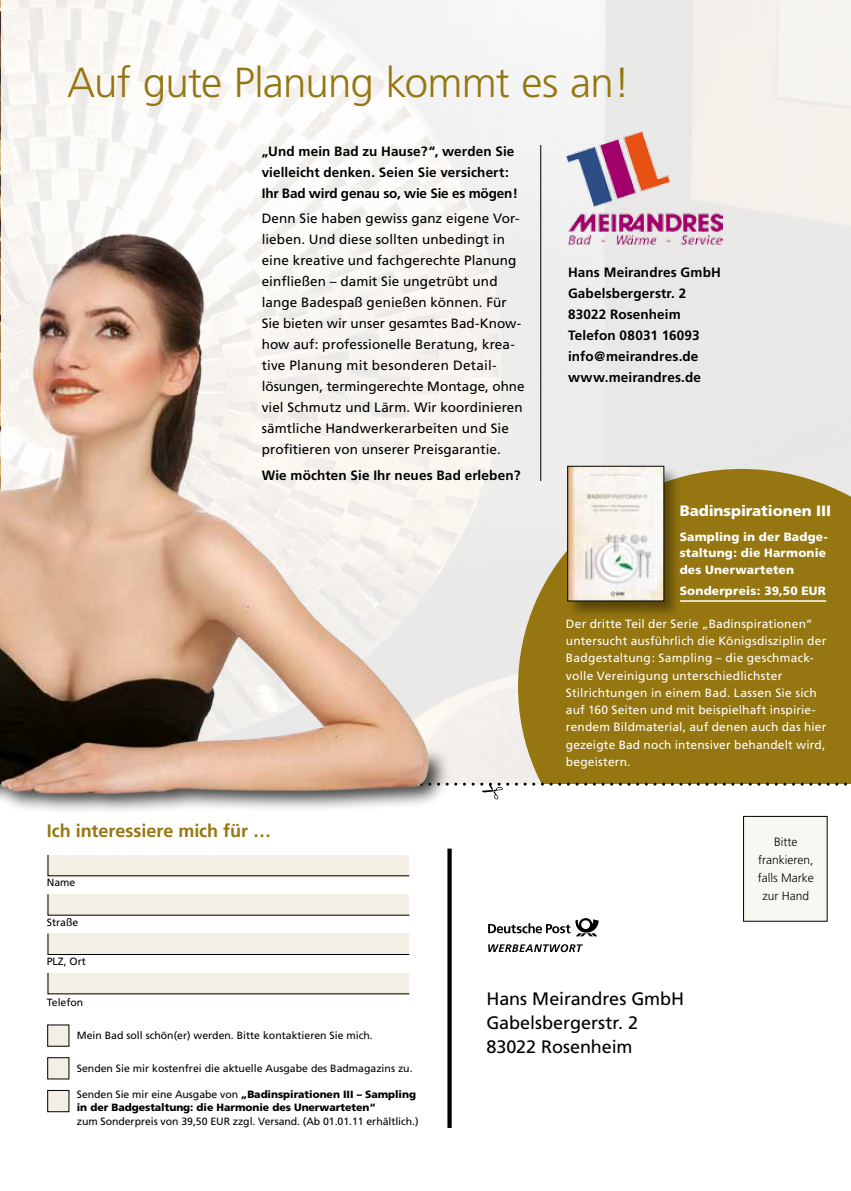
<style>
.page{position:relative;width:851px;height:1191px;background:#fff}
.page>*{position:absolute;margin:0;border:0;box-sizing:border-box;transform-origin:0 0}
.t1{font:300 42px "Frutiger";letter-spacing:-.02em;color:#957610}
.t2{font:18px/24px "Frutiger";letter-spacing:-.005em;color:#000}
.t3{font:700 18px "Frutiger";color:#957610}
.t4{font:900 15px "Frutiger";letter-spacing:-.005em;color:#fff}
.t5{font:13.5px/21px "Frutiger";letter-spacing:.005em;color:#000}
.t6{font:700 13.5px/21px "Frutiger";letter-spacing:.01em;color:#000}
.t7{font:12px/17.2px "Frutiger";letter-spacing:.015em;color:#fff}
.t8{font:900 12px/16.5px "Frutiger";letter-spacing:.015em;color:#fff}
.t9{font:300 12px/18px "Frutiger";color:#000;text-align:center}
.t10{font:10.5px "Frutiger";color:#000}
.t11{font:900 10.5px/13.5px "Frutiger";letter-spacing:-.005em;color:#000}
.s1{font-weight:400}
</style>
<div class="page">
<div style="left:1px;top:0;width:849px;height:1191px;background:linear-gradient(to right,#fcfaf8,#ebeae9)"></div>
<svg style="left:518px;top:469px;width:332px;height:313px;background:#9d8024"></svg>
<hr style="left:540px;top:145px;width:1px;height:336px;background:#000">
<div style="left:0;top:784px;width:850px;height:407px;background:#fff"></div>
<div style="left:743px;top:816px;width:84px;height:105px;background:#f9f7f1"></div>
<div style="left:743px;top:816px;width:84px;height:105px;border:1px solid #000"></div>
<svg style="left:447px;top:848px;width:4px;height:280px"></svg>
<svg style="left:488px;top:918px;width:110px;height:18px"></svg>
<svg style="left:488px;top:944px;width:94px;height:8px"></svg>
<svg style="left:450px;top:782px;width:400px;height:17px"></svg>
<img style="left:0;top:225px;width:450px;height:586px">
<img style="left:566px;top:131px;width:155px;height:114px">
<div style="left:567px;top:466px;width:114px;height:152px;background:#000;opacity:.4"></div>
<img style="left:569px;top:468px;width:92px;height:131px">
<div style="left:567px;top:466px;width:96px;height:135px;border:1px solid #000"></div>
<div style="left:48px;top:1025px;width:21px;height:21px;background:#f4efe4"></div>
<div style="left:47px;top:855px;width:363px;height:21px;background:#f4efe4"></div>
<svg style="left:47px;top:894px;width:363px;height:22px;background:#e8e3d9"></svg>
<div style="left:47px;top:933px;width:363px;height:22px;background:#f4efe4"></div>
<div style="left:47px;top:973px;width:363px;height:21px;background:#f4efe4"></div>
<hr style="left:680px;top:600px;width:146px;height:2px;background:#fff">
<div style="left:48px;top:1057px;width:21px;height:22px;background:#f4efe4"></div>
<div style="left:47px;top:1057px;width:22px;height:22px;border:1px solid #000"></div>
<div style="left:48px;top:1090px;width:21px;height:21px;background:#f4efe4"></div>
<div style="left:47px;top:1090px;width:22px;height:22px;border:1px solid #000"></div>
<h1 class="t1" style="left:67px;top:59px;width:564px">Auf gute Planung kommt es an!</h1>
<p class="t6" style="left:261px;top:141px;width:258px">„Und mein Bad zu Hause?“, werden Sie vielleicht denken. Seien Sie versichert:<br>Ihr Bad wird genau so, wie Sie es mögen!</p>
<p class="t5" style="left:261px;top:208px;width:264px">Denn Sie haben gewiss ganz eigene Vor&shy;lieben. Und diese sollten unbedingt in eine kreative und fachgerechte Planung einfließen – damit Sie ungetrübt und lange Badespaß genießen können. Für Sie bieten wir unser gesamtes Bad-Know&shy;how auf: professionelle Beratung, krea&shy;tive Planung mit besonderen Detail&shy;lösungen, termingerechte Montage, ohne viel Schmutz und Lärm. Wir koordinieren sämtliche Handwerkerarbeiten und Sie profitieren von unserer Preisgarantie.</p>
<p class="t6" style="left:261px;top:464px;width:260px">Wie möchten Sie Ihr neues Bad erleben?</p>
<p class="t6" style="left:568px;top:262px;width:154px">Hans Meirandres GmbH<br>Gabelsbergerstr. 2<br>83022 Rosenheim<br>Telefon 08031 16093 info@meirandres.de www.meirandres.de</p>
<h2 class="t3" style="left:47px;top:819px;width:226px">Ich interessiere mich für …</h2>
<p class="t10" style="left:47px;top:876px;width:30px">Name</p>
<p class="t10" style="left:47px;top:916px;width:33px">Straße</p>
<p class="t10" style="left:47px;top:955px;width:41px">PLZ, Ort</p>
<p class="t10" style="left:47px;top:995px;width:38px">Telefon</p>
<p class="t10" style="left:77px;top:1029px;width:297px">Mein Bad soll schön(er) werden. Bitte kontaktieren Sie mich.</p>
<p class="t10" style="left:77px;top:1062px;width:337px">Senden Sie mir kostenfrei die aktuelle Ausgabe des Badmagazins zu.</p>
<p class="t11" style="left:77px;top:1087px;width:341px"><span class="s1">Senden Sie mir eine Ausgabe von</span> „Badinspirationen III – Sampling in der Badgestaltung: die Harmonie des Unerwarteten“</p>
<p class="t10" style="left:77px;top:1115px;width:343px">zum Sonderpreis von 39,50 EUR zzgl. Versand. (Ab 01.01.11 erhältlich.)</p>
<p class="t4" style="left:679px;top:501px;width:153px">Badinspirationen III</p>
<p class="t8" style="left:679px;top:528px;width:149px">Sampling in der Badge&shy;staltung: die Harmonie des Unerwarteten</p>
<p class="t8" style="left:679px;top:582px;width:148px">Sonderpreis: 39,50 EUR</p>
<p class="t7" style="left:566px;top:615px;width:262px">Der dritte Teil der Serie „Badinspirationen“ untersucht ausführlich die Königsdisziplin der Badgestaltung: Sampling – die geschmack&shy;volle Vereinigung unterschiedlichster Stilrichtungen in einem Bad. Lassen Sie sich auf 160 Seiten und mit beispielhaft inspirie&shy;rendem Bildmaterial, auf denen auch das hier gezeigte Bad noch intensiver behandelt wird, begeistern.</p>
<h2 class="t2" style="left:486px;top:986px;width:199px">Hans Meirandres GmbH<br>Gabelsbergerstr. 2<br>83022 Rosenheim</h2>
<p class="t9" style="left:757px;top:832px;width:57px">Bitte frankieren, falls Marke zur Hand</p>
</div>
